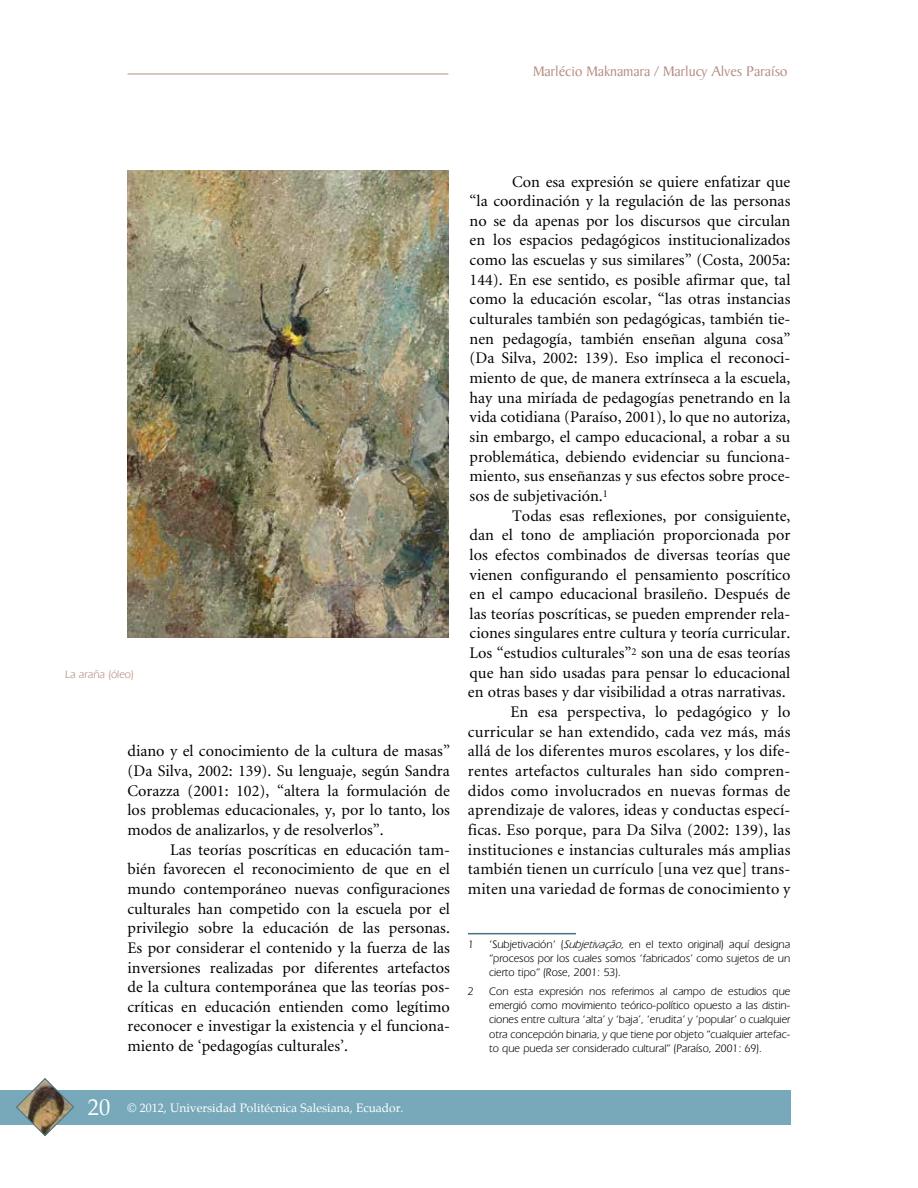
<style>
.page{position:relative;width:918px;height:1188px;background:#fff}
.page>*{position:absolute;margin:0;border:0;box-sizing:border-box;transform-origin:0 0}
.t1{font:16.2px/19.6px "Minion";color:#000;text-align:justify}
.t2{font:15px "Baker Signet";color:#b58e81}
.t3{font:12px "Palatino";color:#fff}
.t4{font:11.25px/14.2px "Eras IT Cby BT";color:#000;text-align:justify}
.t5{font:11.25px "Eras IT Cby BT";color:#b58e81}
.s1{font-size:22.5px}
.s2{font-style:italic}
</style>
<div class="page">
<hr style="left:128px;top:74px;width:320px;height:1px;background:#b58e81">
<div style="left:0;top:1090px;width:790px;height:34px;background:#77a9bb"></div>
<svg style="left:15px;top:1078px;width:60px;height:59px"></svg>
<hr style="left:468px;top:933px;width:108px;height:1px;background:#487183">
<img style="left:128px;top:170px;width:320px;height:468px">
<p class="t2" style="left:533px;top:63px;width:256px">Marlécio Maknamara / Marlucy Alves Paraíso</p>
<p class="t5" style="left:65px;top:668px;width:70px">La araña (óleo)</p>
<p class="t1" style="left:128px;top:742px;width:324px">diano y el conocimiento de la cultura de masas” (Da Silva, 2002: 139). Su lenguaje, según Sandra Corazza (2001: 102), “altera la formulación de los problemas educacionales, y, por lo tanto, los modos de analizarlos, y de resolverlos”.</p>
<p class="t1" style="left:128px;top:840px;width:324px;text-indent:43px">Las teorías poscríticas en educación tam&shy;bién favorecen el reconocimiento de que en el mundo contemporáneo nuevas configuraciones culturales han competido con la escuela por el privilegio sobre la educación de las personas.<br>Es por considerar el contenido y la fuerza de las inversiones realizadas por diferentes artefactos de la cultura contemporánea que las teorías pos&shy;críticas en educación entienden como legítimo reconocer e investigar la existencia y el funciona&shy;miento de ‘pedagogías culturales’.</p>
<p class="t3" style="left:88px;top:1098px;width:317px"><span class="s1">20</span> © 2012, Universidad Politécnica Salesiana, Ecuador.</p>
<p class="t1" style="left:470px;top:172px;width:322px;text-indent:43px">Con esa expresión se quiere enfatizar que “la coordinación y la regulación de las personas no se da apenas por los discursos que circulan en los espacios pedagógicos institucionalizados como las escuelas y sus similares” (Costa, 2005a:<br>144). En ese sentido, es posible afirmar que, tal como la educación escolar, “las otras instancias culturales también son pedagógicas, también tie&shy;nen pedagogía, también enseñan alguna cosa” (Da Silva, 2002: 139). Eso implica el reconoci&shy;miento de que, de manera extrínseca a la escuela, hay una miríada de pedagogías penetrando en la vida cotidiana (Paraíso, 2001), lo que no autoriza, sin embargo, el campo educacional, a robar a su problemática, debiendo evidenciar su funciona&shy;miento, sus enseñanzas y sus efectos sobre proce&shy;sos de subjetivación.<sup>1</sup></p>
<p class="t1" style="left:512px;top:506px;width:280px">Todas esas reflexiones, por consiguiente,</p>
<p class="t1" style="left:470px;top:526px;width:322px">dan el tono de ampliación proporcionada por</p>
<p class="t1" style="left:470px;top:545px;width:322px">los efectos combinados de diversas teorías que</p>
<p class="t1" style="left:470px;top:565px;width:322px">vienen configurando el pensamiento poscrítico</p>
<p class="t1" style="left:470px;top:585px;width:322px">en el campo educacional brasileño. Después de</p>
<p class="t1" style="left:470px;top:604px;width:322px">las teorías poscríticas, se pueden emprender rela-</p>
<p class="t1" style="left:470px;top:624px;width:322px">ciones singulares entre cultura y teoría curricular.</p>
<p class="t1" style="left:470px;top:644px;width:322px">Los “estudios culturales”<sup>2</sup> son una de esas teorías</p>
<p class="t1" style="left:470px;top:663px;width:322px">que han sido usadas para pensar lo educacional</p>
<p class="t1" style="left:468px;top:683px;width:319px">en otras bases y dar visibilidad a otras narrativas.</p>
<p class="t1" style="left:511px;top:703px;width:281px">En esa perspectiva, lo pedagógico y lo</p>
<p class="t1" style="left:468px;top:722px;width:324px">curricular se han extendido, cada vez más, más</p>
<p class="t1" style="left:468px;top:742px;width:324px">allá de los diferentes muros escolares, y los dife-</p>
<p class="t1" style="left:468px;top:762px;width:324px">rentes artefactos culturales han sido compren-</p>
<p class="t1" style="left:468px;top:781px;width:324px">didos como involucrados en nuevas formas de</p>
<p class="t1" style="left:468px;top:801px;width:324px">aprendizaje de valores, ideas y conductas especí-</p>
<p class="t1" style="left:468px;top:821px;width:324px">ficas. Eso porque, para Da Silva (2002: 139), las</p>
<p class="t1" style="left:468px;top:840px;width:324px">instituciones e instancias culturales más amplias</p>
<p class="t1" style="left:468px;top:860px;width:324px">también tienen un currículo [una vez que] trans-</p>
<p class="t1" style="left:468px;top:879px;width:324px">miten una variedad de formas de conocimiento y</p>
<p class="t4" style="left:468px;top:937px;width:7px">1</p>
<p class="t4" style="left:489px;top:937px;width:303px">‘Subjetivación’ (<span class="s2">Subjetivação,</span> en el texto original) aquí designa “procesos por los cuales somos ‘fabricados’ como sujetos de un cierto tipo” (Rose, 2001: 53).</p>
<p class="t4" style="left:468px;top:984px;width:7px">2</p>
<p class="t4" style="left:489px;top:984px;width:303px">Con esta expresión nos referimos al campo de estudios que emergió como movimiento teórico-político opuesto a las distin&shy;ciones entre cultura ‘alta’ y ‘baja’, ‘erudita’ y ‘popular’ o cualquier otra concepción binaria, y que tiene por objeto “cualquier artefac&shy;to que pueda ser considerado cultural” (Paraíso, 2001: 69).</p>
</div>
